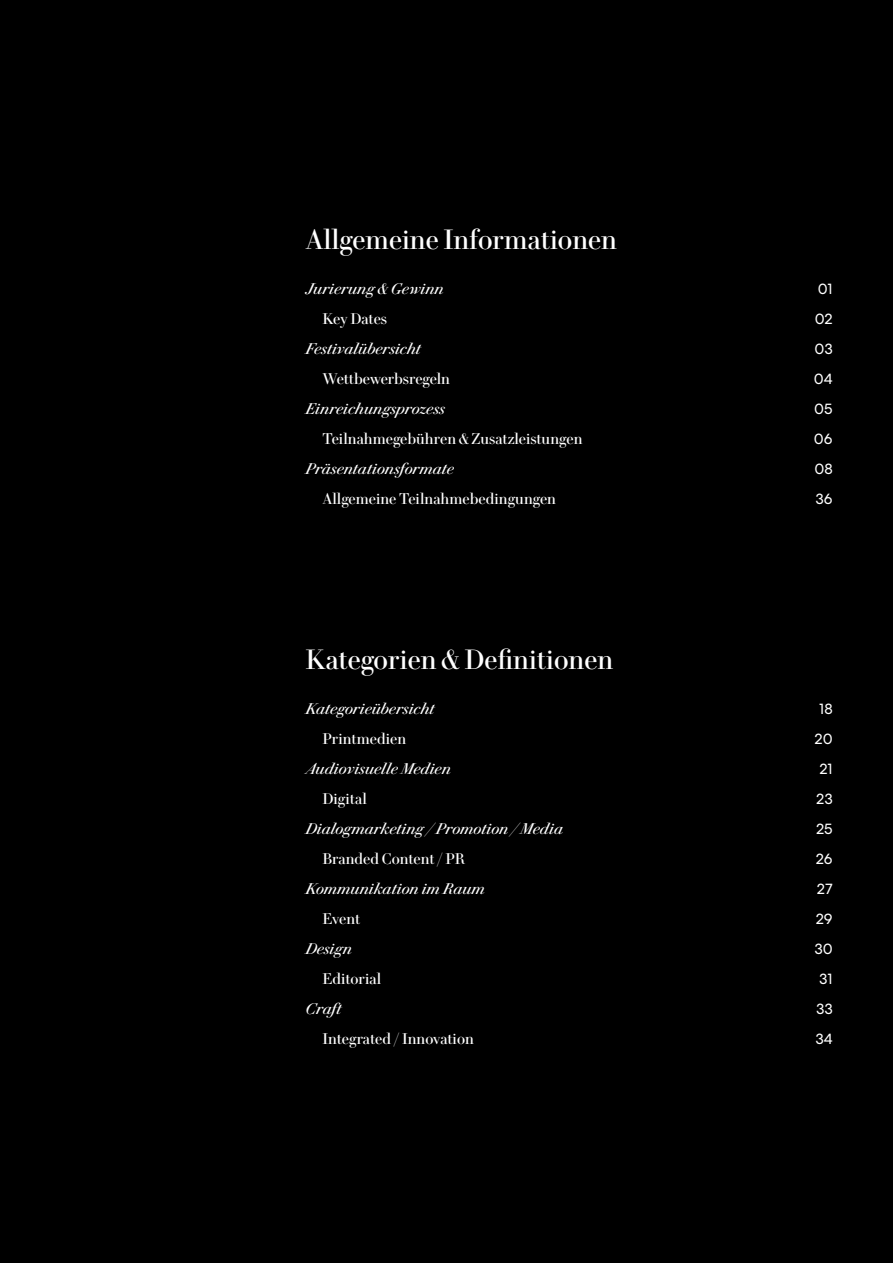
<style>
.page{position:relative;width:893px;height:1263px;background:#000}
.page>*{position:absolute;margin:0;border:0;box-sizing:border-box;transform-origin:0 0}
.t1{font:27px "Le Jeune Deck";color:#fff}
.t2{font:italic 15px "Le Jeune Deck";color:#fff}
.t3{font:15px "Le Jeune Deck";letter-spacing:-.005em;color:#fff}
.t4{font:15px "Centra No 2";color:#fff}
</style>
<div class="page">
<h1 class="t1" style="left:305px;top:220px;width:313px">Allgemeine Informationen</h1>
<p class="t2" style="left:305px;top:278px;width:140px">Jurierung &amp; Gewinn</p>
<p class="t4" style="left:818px;top:280px;width:16px">01</p>
<p class="t3" style="left:322px;top:308px;width:66px">Key Dates</p>
<p class="t4" style="left:815px;top:310px;width:19px">02</p>
<p class="t2" style="left:305px;top:338px;width:117px">Festivalübersicht</p>
<p class="t4" style="left:814px;top:340px;width:20px">03</p>
<p class="t3" style="left:322px;top:368px;width:129px">Wettbewerbsregeln</p>
<p class="t4" style="left:814px;top:370px;width:20px">04</p>
<p class="t2" style="left:305px;top:398px;width:141px">Einreichungsprozess</p>
<p class="t4" style="left:814px;top:400px;width:20px">05</p>
<p class="t3" style="left:322px;top:428px;width:262px">Teilnahmegebühren &amp; Zusatzleistungen</p>
<p class="t4" style="left:814px;top:430px;width:20px">06</p>
<p class="t2" style="left:305px;top:458px;width:150px">Präsentationsformate</p>
<p class="t4" style="left:814px;top:460px;width:20px">08</p>
<p class="t3" style="left:322px;top:488px;width:235px">Allgemeine Teilnahmebedingungen</p>
<p class="t4" style="left:816px;top:490px;width:19px">36</p>
<h1 class="t1" style="left:305px;top:640px;width:309px">Kategorien &amp; Definitionen</h1>
<p class="t2" style="left:305px;top:698px;width:131px">Kategorieübersicht</p>
<p class="t4" style="left:819px;top:700px;width:15px">18</p>
<p class="t3" style="left:322px;top:728px;width:85px">Printmedien</p>
<p class="t4" style="left:814px;top:730px;width:20px">20</p>
<p class="t2" style="left:305px;top:758px;width:147px">Audiovisuelle Medien</p>
<p class="t4" style="left:819px;top:760px;width:15px">21</p>
<p class="t3" style="left:322px;top:788px;width:46px">Digital</p>
<p class="t4" style="left:816px;top:790px;width:18px">23</p>
<p class="t2" style="left:305px;top:818px;width:259px">Dialogmarketing / Promotion / Media</p>
<p class="t4" style="left:816px;top:820px;width:18px">25</p>
<p class="t3" style="left:322px;top:848px;width:144px">Branded Content / PR</p>
<p class="t4" style="left:816px;top:850px;width:18px">26</p>
<p class="t2" style="left:305px;top:878px;width:181px">Kommunikation im Raum</p>
<p class="t4" style="left:817px;top:880px;width:17px">27</p>
<p class="t3" style="left:322px;top:908px;width:39px">Event</p>
<p class="t4" style="left:816px;top:910px;width:18px">29</p>
<p class="t2" style="left:305px;top:938px;width:48px">Design</p>
<p class="t4" style="left:814px;top:940px;width:20px">30</p>
<p class="t3" style="left:322px;top:968px;width:60px">Editorial</p>
<p class="t4" style="left:819px;top:970px;width:15px">31</p>
<p class="t2" style="left:305px;top:998px;width:42px">Craft</p>
<p class="t4" style="left:816px;top:1000px;width:18px">33</p>
<p class="t3" style="left:322px;top:1028px;width:153px">Integrated / Innovation</p>
<p class="t4" style="left:815px;top:1030px;width:19px">34</p>
</div>
